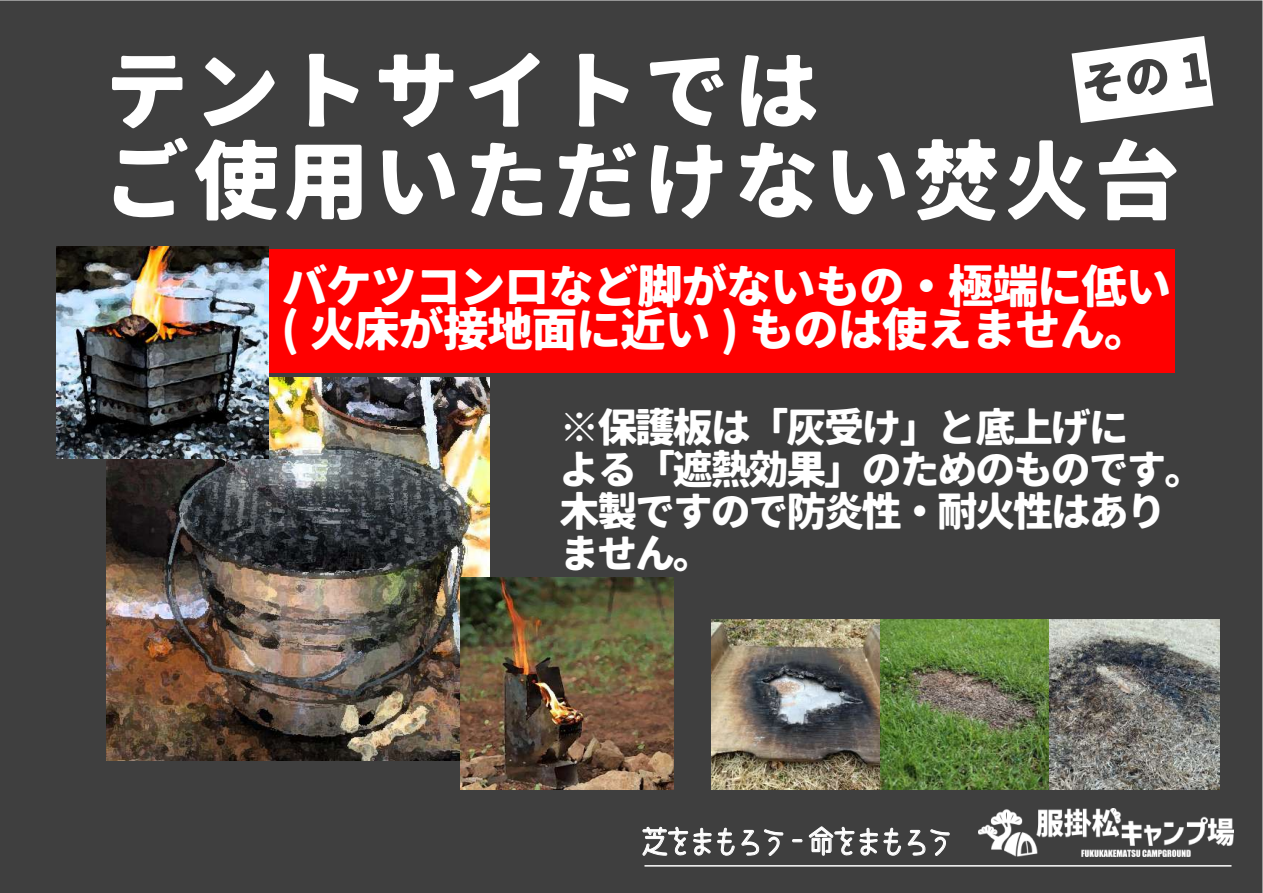
<style>
.page{position:relative;width:1263px;height:893px;background:#fff}
.page>*{position:absolute;margin:0;border:0;box-sizing:border-box;transform-origin:0 0}
.t1{font:700 90px/90px "MOBO";color:#fff}
.t2{font:700 48px/42.3px "MOBO";letter-spacing:-.075em;color:#fff}
.t3{font:700 42px/42px "MOBO";letter-spacing:-.1em;color:#fff}
.t4{font:30px "cinecaption";letter-spacing:-.12em;color:#fff;scale:.9 1}
</style>
<div class="page">
<div style="left:0;top:0;width:1262px;height:893px;background:#3f3f3f"></div>
<svg style="left:642px;top:768px;width:93px;height:88px"></svg>
<svg style="left:741px;top:829px;width:43px;height:27px"></svg>
<svg style="left:792px;top:839px;width:10px;height:3px"></svg>
<svg style="left:809px;top:826px;width:92px;height:30px"></svg>
<svg style="left:907px;top:829px;width:43px;height:27px"></svg>
<img style="left:979px;top:808px;width:255px;height:48px">
<hr style="left:644px;top:865px;width:587px;height:2px;background:#fff">
<img style="left:106px;top:378px;width:383px;height:383px">
<img style="left:712px;top:620px;width:168px;height:170px">
<img style="left:880px;top:620px;width:339px;height:170px">
<img style="left:56px;top:246px;width:213px;height:213px">
<img style="left:460px;top:577px;width:213px;height:213px">
<div style="left:269px;top:249px;width:905px;height:124px;background:#f00"></div>
<svg style="left:1071px;top:36px;width:142px;height:87px"></svg>
<h1 class="t1" style="left:101px;top:47px;width:1082px">テントサイトでは<br>ご使用いただけない焚火台</h1>
<p class="t2" style="left:281px;top:266px;width:893px">バケツコンロなど脚がないもの・極端に低い( 火床が接地面に近い ) ものは使えません。</p>
<p class="t3" style="left:558px;top:407px;width:648px">※保護板は「灰受け」と底上げに<br>よる「遮熱効果」のためのものです。木製ですので防炎性・耐火性はありません。</p>
<p class="t4" style="left:641px;top:825px;width:348px">芝をまもろう - 命をまもろう</p>
</div>
